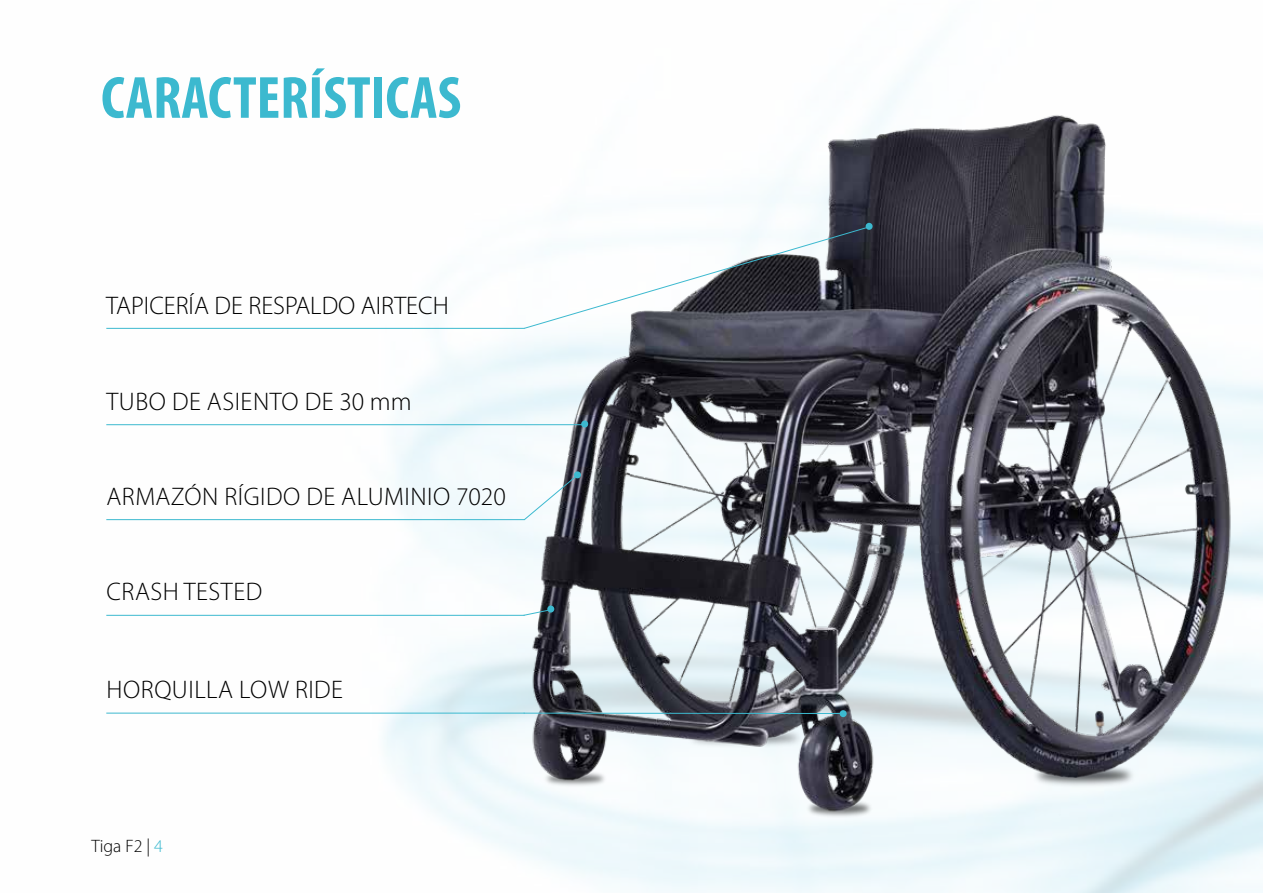
<style>
.page{position:relative;width:1263px;height:893px;background:#fff}
.page>*{position:absolute;margin:0;border:0;box-sizing:border-box;transform-origin:0 0}
.t1{font:700 condensed 60px "Myriad Pro";color:#3cb9cf}
.t2{font:300 25.5px "Myriad Pro";letter-spacing:.02em;color:#000}
.t3{font:300 25.5px "Myriad Pro";color:#000}
.t4{font:300 18px "Myriad Pro";color:#000}
.s1{color:#3cb9cf}
</style>
<div class="page">
<img style="left:525px;top:52px;width:712px;height:766px">
<div style="left:574px;top:471px;width:7px;height:7px;background:#3cb9cf;border-radius:50%"></div>
<div style="left:581px;top:420px;width:7px;height:8px;background:#3cb9cf;border-radius:50%"></div>
<div style="left:865px;top:223px;width:8px;height:7px;background:#3cb9cf;border-radius:50%"></div>
<svg style="left:523px;top:474px;width:55px;height:47px"></svg>
<hr style="left:106px;top:519px;width:419px;height:1px;background:#3cb9cf">
<hr style="left:106px;top:424px;width:479px;height:1px;background:#3cb9cf">
<hr style="left:106px;top:328px;width:419px;height:1px;background:#3cb9cf">
<svg style="left:523px;top:226px;width:347px;height:103px"></svg>
<div style="left:547px;top:605px;width:7px;height:7px;background:#3cb9cf;border-radius:50%"></div>
<svg style="left:523px;top:609px;width:28px;height:7px"></svg>
<hr style="left:106px;top:615px;width:419px;height:1px;background:#3cb9cf">
<div style="left:840px;top:710px;width:7px;height:7px;background:#3cb9cf;border-radius:50%"></div>
<hr style="left:524px;top:713px;width:318px;height:1px;background:#3cb9cf">
<hr style="left:106px;top:713px;width:419px;height:1px;background:#3cb9cf">
<h1 class="t1" style="left:101px;top:60px;width:362px">CARACTERÍSTICAS</h1>
<p class="t3" style="left:106px;top:292px;width:344px">TAPICERÍA DE RESPALDO AIRTECH</p>
<p class="t2" style="left:107px;top:388px;width:307px">TUBO DE ASIENTO DE 30 mm</p>
<p class="t2" style="left:107px;top:482px;width:401px">ARMAZÓN RÍGIDO DE ALUMINIO 7020</p>
<p class="t2" style="left:107px;top:578px;width:157px">CRASH TESTED</p>
<p class="t2" style="left:107px;top:676px;width:238px">HORQUILLA LOW RIDE</p>
<p class="t4" style="left:91px;top:837px;width:73px">Tiga F2 | <span class="s1">4</span></p>
</div>
